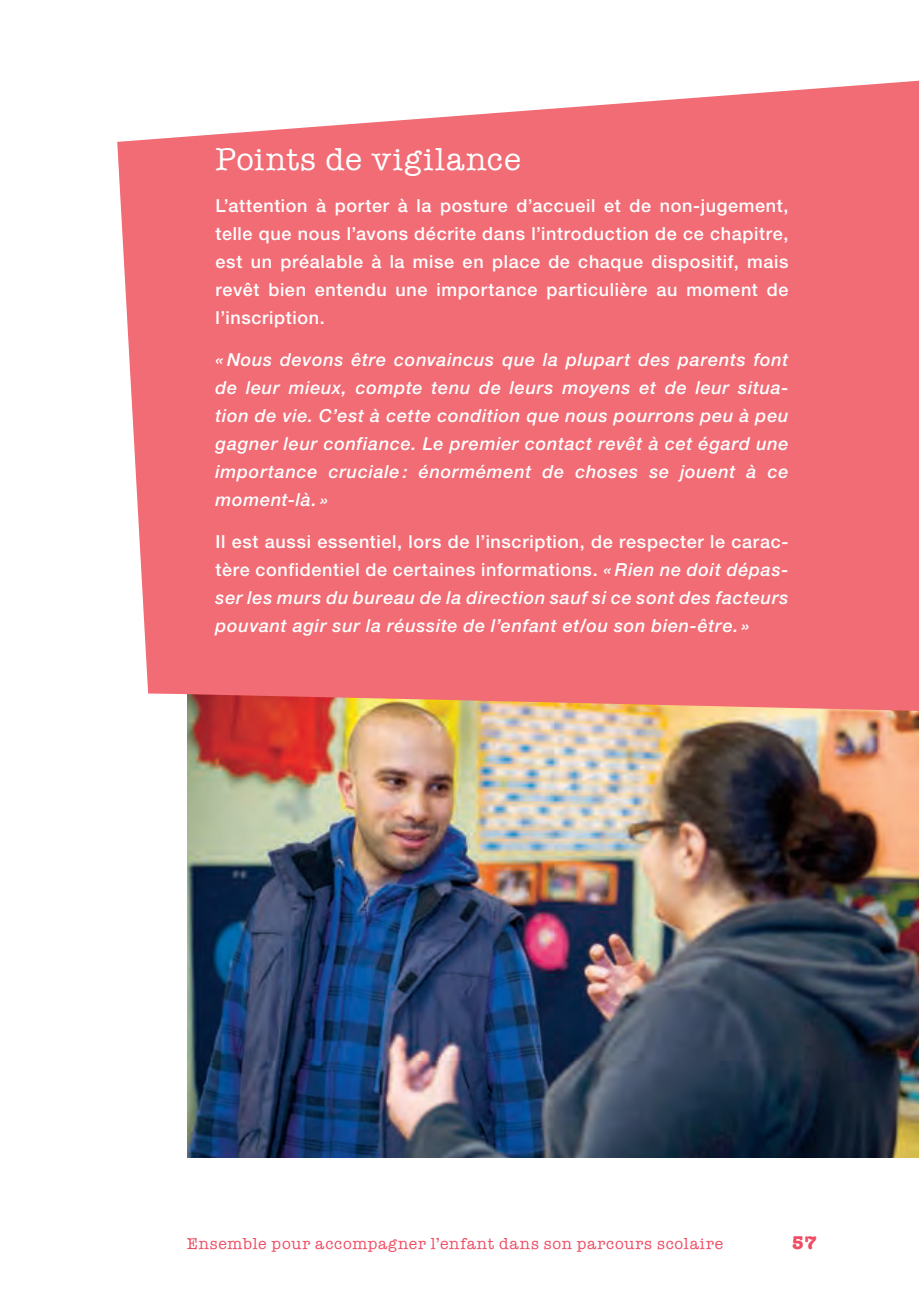
<style>
.page{position:relative;width:919px;height:1299px;background:#fff}
.page>*{position:absolute;margin:0;border:0;box-sizing:border-box;transform-origin:0 0}
.t1{font:32px "American Typewriter";letter-spacing:.035em;color:#fff}
.t2{font:700 19px "American Typewriter";color:#ef4d63}
.t3{font:italic 500 18px/28px "Helvetica Neue LT Pro";letter-spacing:.04em;color:#fff;text-align:justify}
.t4{font:500 18px/28px "Helvetica Neue LT Pro";letter-spacing:.035em;color:#fff;text-align:justify}
.t5{font:16px "American Typewriter";letter-spacing:.045em;color:#ef4d63}
.s1{font-style:normal}
</style>
<div class="page">
<img style="left:187px;top:711px;width:731px;height:446px">
<svg style="left:117px;top:80px;width:801px;height:631px;background:#f1777e"></svg>
<h1 class="t1" style="left:215px;top:135px;width:307px">Points de vigilance</h1>
<p class="t4" style="left:215px;top:191px;width:574px">L’attention à porter à la posture d’accueil et de non-jugement, telle que nous l’avons décrite dans l’introduction de ce chapitre, est un préalable à la mise en place de chaque dispositif, mais revêt bien entendu une importance particulière au moment de l’inscription.</p>
<p class="t3" style="left:215px;top:345px;width:574px">« Nous devons être convaincus que la plupart des parents font de leur mieux, compte tenu de leurs moyens et de leur situa&shy;tion de vie. C’est à cette condition que nous pourrons peu à peu gagner leur confiance. Le premier contact revêt à cet égard une importance cruciale : énormément de choses se jouent à ce moment-là. »</p>
<p class="t3" style="left:215px;top:527px;width:574px"><span class="s1">Il est aussi essentiel, lors de l’inscription, de respecter le carac&shy;tère confidentiel de certaines informations.</span> « Rien ne doit dépas&shy;ser les murs du bureau de la direction sauf si ce sont des facteurs pouvant agir sur la réussite de l’enfant et/ou son bien-être. »</p>
<p class="t5" style="left:187px;top:1230px;width:537px">Ensemble pour accompagner l’enfant dans son parcours scolaire</p>
<p class="t2" style="left:791px;top:1225px;width:26px">57</p>
</div>
